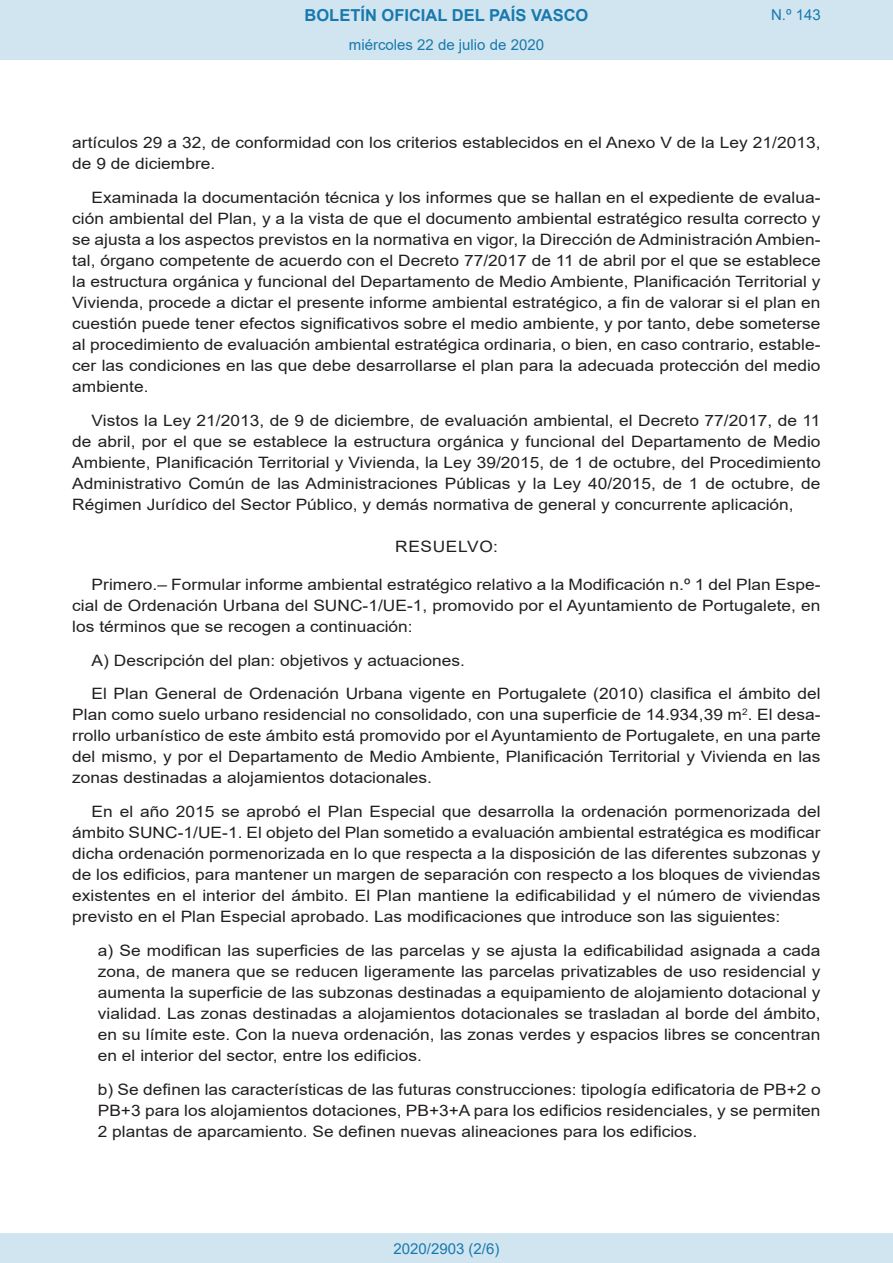
<style>
.page{position:relative;width:893px;height:1263px;background:#fff}
.page>*{position:absolute;margin:0;border:0;box-sizing:border-box;transform-origin:0 0}
.t1{font:700 16.5px "Arial";color:#1879ad}
.BOPVDetalle{font:15.6px/21px "Arial";color:#231f20;text-align:justify;scale:1.11 1}
.BOPVDetalle1{font:15.6px/21px "Arial";color:#231f20;text-align:justify;scale:1.11 1}
.BOPVClave{font:15.6px "Arial";letter-spacing:.035em;color:#231f20;scale:1.11 1}
.Paginacion_Centro{font:15px "Arial";color:#1879ad}
</style>
<div class="page">
<div style="left:0;top:0;width:893px;height:60px;background:#d0e5f0"></div>
<div style="left:0;top:1233px;width:893px;height:30px;background:#d0e5f0"></div>
<p class="t1" style="left:305px;top:3px;width:285px">BOLETÍN OFICIAL DEL PAÍS VASCO</p>
<p class="Paginacion_Centro" style="left:349px;top:35px;width:197px">miércoles 22 de julio de 2020</p>
<p class="Paginacion_Centro" style="left:771px;top:5px;width:51px">N.º 143</p>
<p class="BOPVDetalle" style="left:72px;top:132px;width:676px">artículos 29 a 32, de conformidad con los criterios establecidos en el Anexo V de la Ley 21/2013, de 9 de diciembre.</p>
<p class="BOPVDetalle" style="left:72px;top:187px;width:676px;text-indent:19px">Examinada la documentación técnica y los informes que se hallan en el expediente de evalua&shy;ción ambiental del Plan, y a la vista de que el documento ambiental estratégico resulta correcto y se ajusta a los aspectos previstos en la normativa en vigor, la Dirección de Administración Ambien&shy;tal, órgano competente de acuerdo con el Decreto 77/2017 de 11 de abril por el que se establece la estructura orgánica y funcional del Departamento de Medio Ambiente, Planificación Territorial y Vivienda, procede a dictar el presente informe ambiental estratégico, a fin de valorar si el plan en cuestión puede tener efectos significativos sobre el medio ambiente, y por tanto, debe someterse al procedimiento de evaluación ambiental estratégica ordinaria, o bien, en caso contrario, estable&shy;cer las condiciones en las que debe desarrollarse el plan para la adecuada protección del medio ambiente.</p>
<p class="BOPVDetalle" style="left:72px;top:410px;width:676px;text-indent:19px">Vistos la Ley 21/2013, de 9 de diciembre, de evaluación ambiental, el Decreto 77/2017, de 11 de abril, por el que se establece la estructura orgánica y funcional del Departamento de Medio Ambiente, Planificación Territorial y Vivienda, la Ley 39/2015, de 1 de octubre, del Procedimiento Administrativo Común de las Administraciones Públicas y la Ley 40/2015, de 1 de octubre, de Régimen Jurídico del Sector Público, y demás normativa de general y concurrente aplicación,</p>
<p class="BOPVClave" style="left:395px;top:536px;width:94px">RESUELVO:</p>
<p class="BOPVDetalle" style="left:72px;top:574px;width:676px;text-indent:19px">Primero.– Formular informe ambiental estratégico relativo a la Modificación n.º 1 del Plan Espe&shy;cial de Ordenación Urbana del SUNC-1/UE-1, promovido por el Ayuntamiento de Portugalete, en los términos que se recogen a continuación:</p>
<p class="BOPVDetalle" style="left:92px;top:650px;width:338px">A) Descripción del plan: objetivos y actuaciones.</p>
<p class="BOPVDetalle" style="left:72px;top:683px;width:676px;text-indent:19px">El Plan General de Ordenación Urbana vigente en Portugalete (2010) clasifica el ámbito del Plan como suelo urbano residencial no consolidado, con una superficie de 14.934,39 m<sup>2</sup>. El desa&shy;rrollo urbanístico de este ámbito está promovido por el Ayuntamiento de Portugalete, en una parte del mismo, y por el Departamento de Medio Ambiente, Planificación Territorial y Vivienda en las zonas destinadas a alojamientos dotacionales.</p>
<p class="BOPVDetalle" style="left:72px;top:801px;width:676px;text-indent:19px">En el año 2015 se aprobó el Plan Especial que desarrolla la ordenación pormenorizada del ámbito SUNC-1/UE-1. El objeto del Plan sometido a evaluación ambiental estratégica es modificar dicha ordenación pormenorizada en lo que respecta a la disposición de las diferentes subzonas y de los edificios, para mantener un margen de separación con respecto a los bloques de viviendas existentes en el interior del ámbito. El Plan mantiene la edificabilidad y el número de viviendas previsto en el Plan Especial aprobado. Las modificaciones que introduce son las siguientes:</p>
<p class="BOPVDetalle1" style="left:98px;top:940px;width:653px">a) Se modifican las superficies de las parcelas y se ajusta la edificabilidad asignada a cada zona, de manera que se reducen ligeramente las parcelas privatizables de uso residencial y aumenta la superficie de las subzonas destinadas a equipamiento de alojamiento dotacional y vialidad. Las zonas destinadas a alojamientos dotacionales se trasladan al borde del ámbito, en su límite este. Con la nueva ordenación, las zonas verdes y espacios libres se concentran en el interior del sector, entre los edificios.</p>
<p class="BOPVDetalle1" style="left:98px;top:1079px;width:653px">b) Se definen las características de las futuras construcciones: tipología edificatoria de PB+2 o PB+3 para los alojamientos dotaciones, PB+3+A para los edificios residenciales, y se permiten 2 plantas de aparcamiento. Se definen nuevas alineaciones para los edificios.</p>
<p class="Paginacion_Centro" style="left:393px;top:1238px;width:107px">2020/2903 (2/6)</p>
</div>
